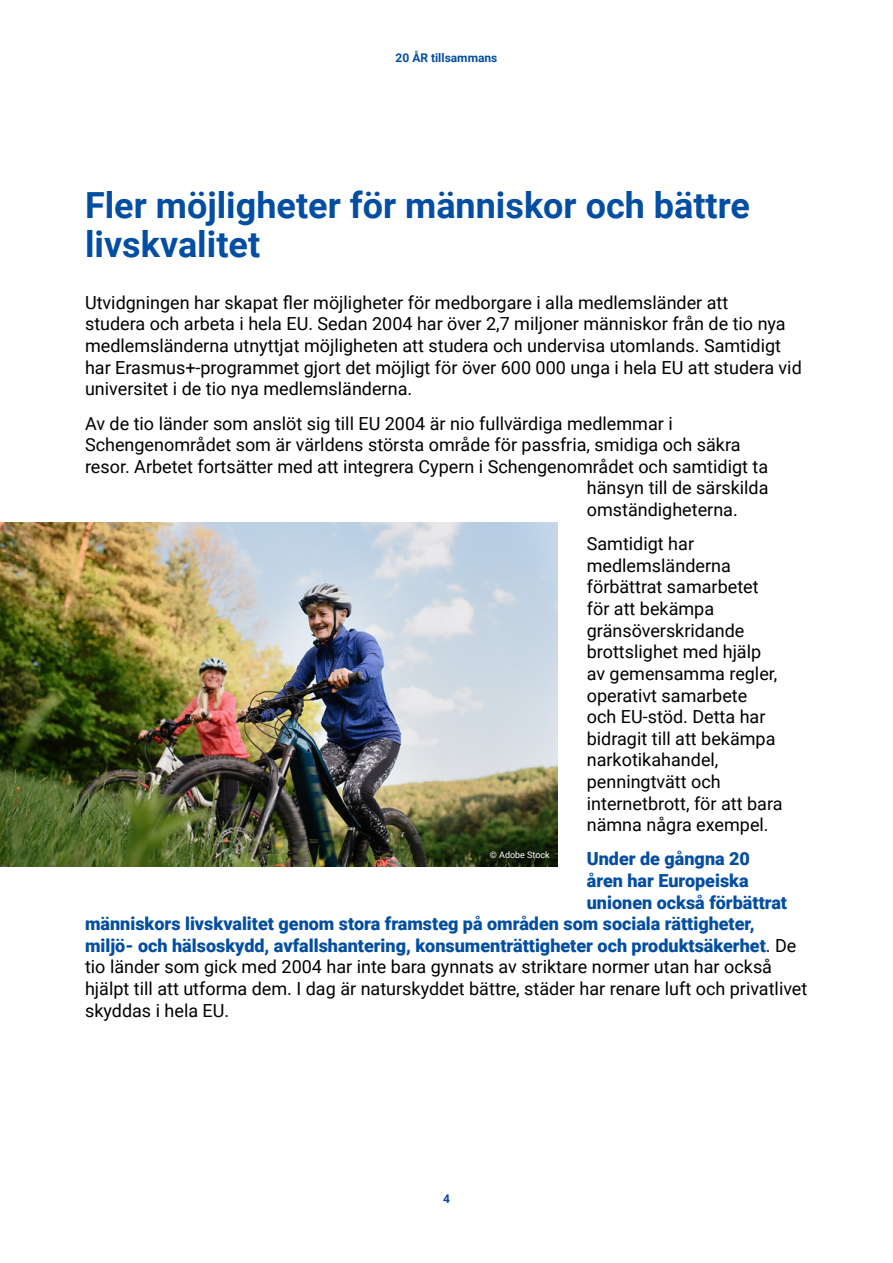
<style>
.page{position:relative;width:893px;height:1263px;background:#fff}
.page>*{position:absolute;margin:0;border:0;box-sizing:border-box;transform-origin:0 0}
.Title_3__H3{font:700 36px/39px "Roboto";color:#034ea2}
.Body_text{font:18px/21.6px "Roboto";color:#000}
.Body_text-2{font:900 18px "Roboto";color:#034ea2}
.t1{font:700 12px "Roboto";color:#034ea2}
.t2{font:9px "Roboto";color:#fff}
.s1{font-weight:400;color:#000}
</style>
<div class="page">
<img style="left:0;top:522px;width:557px;height:344px">
<p class="t1" style="left:396px;top:50px;width:103px">20 ÅR tillsammans</p>
<h3 class="Title_3__H3" style="left:85px;top:185px;width:666px">Fler möjligheter för människor och bättre livskvalitet</h3>
<p class="Body_text" style="left:85px;top:291px;width:718px">Utvidgningen har skapat fler möjligheter för medborgare i alla medlemsländer att<br>studera och arbeta i hela EU. Sedan 2004 har över 2,7 miljoner människor från de tio nya medlemsländerna utnyttjat möjligheten att studera och undervisa utomlands. Samtidigt har Erasmus+-programmet gjort det möjligt för över 600 000 unga i hela EU att studera vid universitet i de tio nya medlemsländerna.</p>
<p class="Body_text" style="left:85px;top:412px;width:589px">Av de tio länder som anslöt sig till EU 2004 är nio fullvärdiga medlemmar i</p>
<p class="Body_text" style="left:85px;top:433px;width:657px">Schengenområdet som är världens största område för passfria, smidiga och säkra</p>
<p class="Body_text" style="left:85px;top:455px;width:685px">resor. Arbetet fortsätter med att integrera Cypern i Schengenområdet och samtidigt ta</p>
<p class="Body_text" style="left:587px;top:476px;width:183px">hänsyn till de särskilda</p>
<p class="Body_text" style="left:587px;top:498px;width:152px">omständigheterna.</p>
<p class="Body_text" style="left:587px;top:532px;width:197px">Samtidigt har medlemsländerna förbättrat samarbetet för att bekämpa gränsöverskridande brottslighet med hjälp av gemensamma regler, operativt samarbete<br>och EU-stöd. Detta har bidragit till att bekämpa narkotikahandel, penningtvätt och internetbrott, för att bara nämna några exempel.</p>
<p class="Body_text-2" style="left:587px;top:846px;width:165px">Under de gångna 20</p>
<p class="Body_text-2" style="left:587px;top:868px;width:163px">åren har Europeiska</p>
<p class="Body_text-2" style="left:587px;top:890px;width:202px">unionen också förbättrat</p>
<p class="Body_text-2" style="left:85px;top:911px;width:671px">människors livskvalitet genom stora framsteg på områden som sociala rättigheter,</p>
<p class="Body_text-2" style="left:85px;top:933px;width:713px">miljö- och hälsoskydd, avfallshantering, konsumenträttigheter och produktsäkerhet<span class="s1">. De</span></p>
<p class="Body_text" style="left:85px;top:956px;width:688px">tio länder som gick med 2004 har inte bara gynnats av striktare normer utan har också</p>
<p class="Body_text" style="left:85px;top:977px;width:724px">hjälpt till att utforma dem. I dag är naturskyddet bättre, städer har renare luft och privatlivet</p>
<p class="Body_text" style="left:85px;top:999px;width:146px">skyddas i hela EU.</p>
<p class="t2" style="left:490px;top:848px;width:62px">© Adobe Stock</p>
<p class="t1" style="left:443px;top:1190px;width:8px">4</p>
</div>
